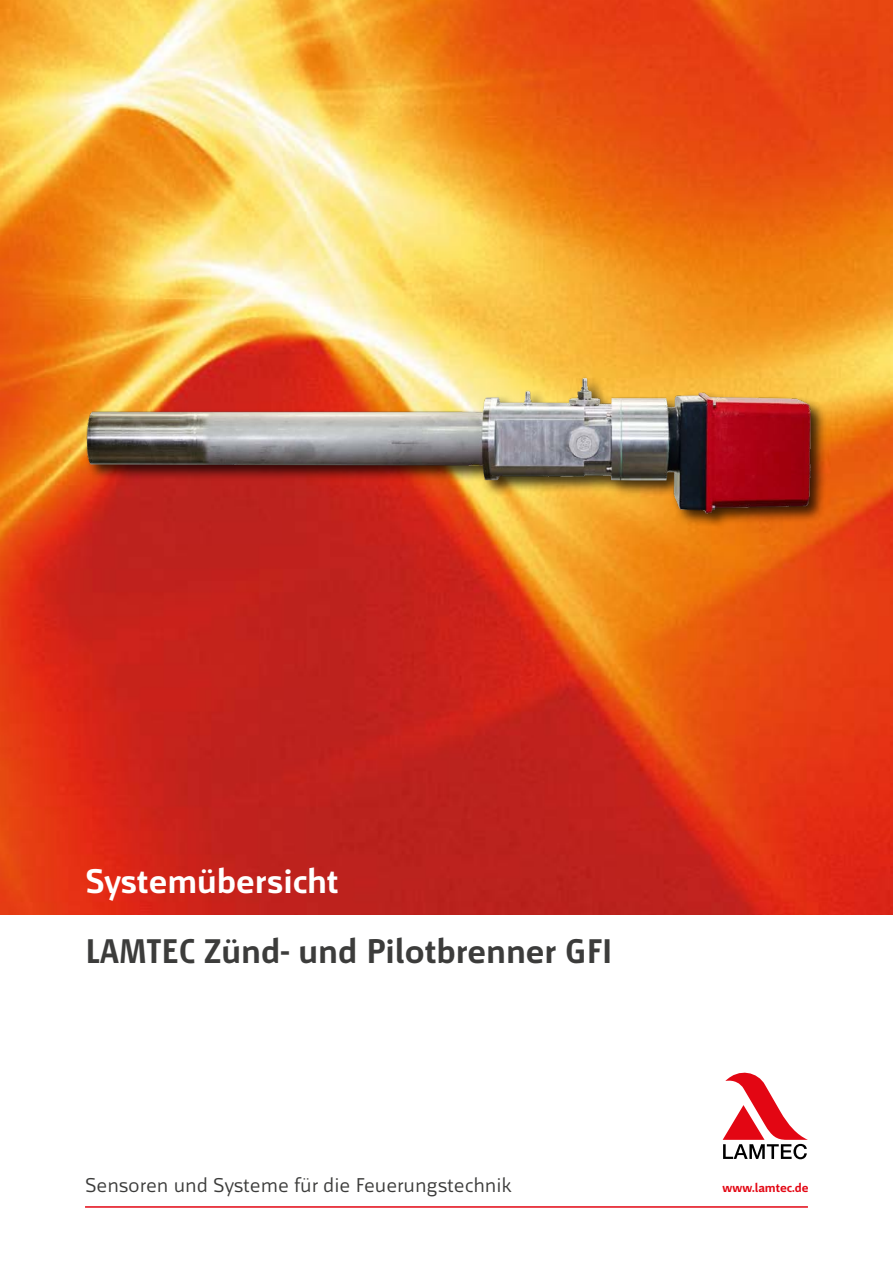
<style>
.page{position:relative;width:893px;height:1263px;background:#fff}
.page>*{position:absolute;margin:0;border:0;box-sizing:border-box;transform-origin:0 0}
.t1{font:700 36px "Mr Jones";color:#3c3c3b}
.t2{font:700 36px "Mr Jones";color:#fff}
.t3{font:21px "Mr Jones";color:#3c3c3b}
.t4{font:700 13.2px "Mr Jones";color:#e30613}
</style>
<div class="page">
<img style="left:0;top:0;width:893px;height:914px">
<svg style="left:723px;top:1072px;width:85px;height:87px"></svg>
<hr style="left:85px;top:1206px;width:723px;height:2px;background:#e30613">
<img style="left:53px;top:349px;width:765px;height:191px">
<h1 class="t2" style="left:85px;top:862px;width:255px">Systemübersicht</h1>
<h1 class="t1" style="left:85px;top:931px;width:529px">LAMTEC Zünd- und Pilotbrenner GFI</h1>
<p class="t3" style="left:85px;top:1173px;width:428px">Sensoren und Systeme für die Feuerungstechnik</p>
<p class="t4" style="left:722px;top:1180px;width:88px">www.lamtec.de</p>
</div>
